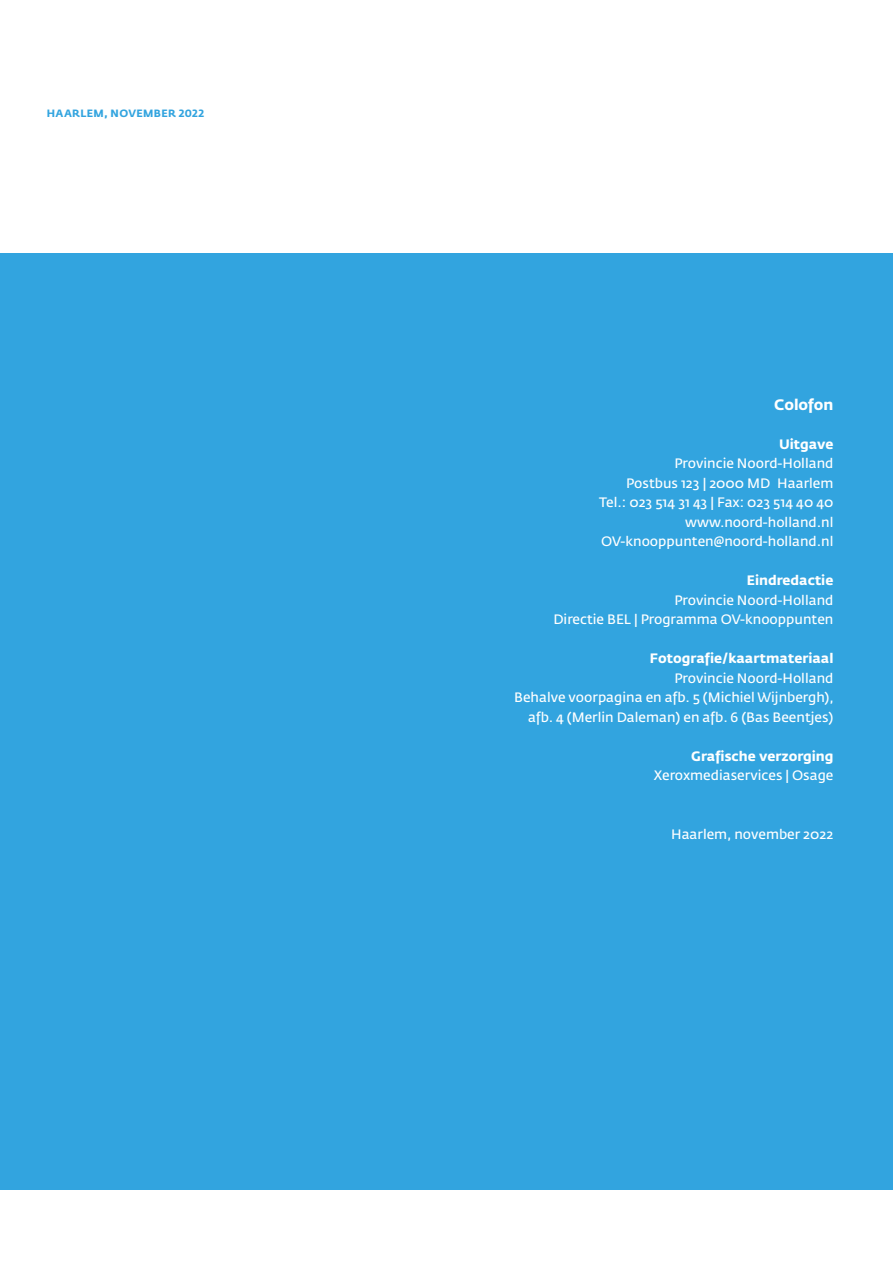
<style>
.page{position:relative;width:893px;height:1263px;background:#fff}
.page>*{position:absolute;margin:0;border:0;box-sizing:border-box;transform-origin:0 0}
.Colofon_bold{font:700 15px "Fedra Sans Std";color:#fff}
.Colofon_plat{font:600 13.5px "Fedra Sans Std";color:#fff}
.Colofon_bold-2{font:700 13.5px "Fedra Sans Std";color:#fff}
.Datum{font:700 10.5px "Fedra Sans Std";letter-spacing:.035em;color:#32a4df}
</style>
<div class="page">
<div style="left:0;top:254px;width:893px;height:936px;background:#32a4df"></div>
<p class="Datum" style="left:47px;top:107px;width:159px">HAARLEM, NOVEMBER 2022</p>
<p class="Colofon_bold" style="left:774px;top:395px;width:61px">Colofon</p>
<p class="Colofon_bold-2" style="left:779px;top:435px;width:56px">Uitgave</p>
<p class="Colofon_plat" style="left:674px;top:455px;width:161px">Provincie Noord-Holland</p>
<p class="Colofon_plat" style="left:626px;top:474px;width:209px">Postbus 123 | 2000 MD Haarlem</p>
<p class="Colofon_plat" style="left:599px;top:494px;width:236px">Tel.: 023 514 31 43 | Fax: 023 514 40 40</p>
<p class="Colofon_plat" style="left:685px;top:513px;width:150px">www.noord-holland.nl</p>
<p class="Colofon_plat" style="left:601px;top:533px;width:234px">OV-knooppunten@noord-holland.nl</p>
<p class="Colofon_bold-2" style="left:747px;top:572px;width:88px">Eindredactie</p>
<p class="Colofon_plat" style="left:674px;top:591px;width:161px">Provincie Noord-Holland</p>
<p class="Colofon_plat" style="left:553px;top:611px;width:282px">Directie BEL | Programma OV-knooppunten</p>
<p class="Colofon_bold-2" style="left:650px;top:650px;width:185px">Fotografie/kaartmateriaal</p>
<p class="Colofon_plat" style="left:674px;top:669px;width:161px">Provincie Noord-Holland</p>
<p class="Colofon_plat" style="left:514px;top:689px;width:321px">Behalve voorpagina en afb. 5 (Michiel Wijnbergh),</p>
<p class="Colofon_plat" style="left:528px;top:708px;width:307px">afb. 4 (Merlin Daleman) en afb. 6 (Bas Beentjes)</p>
<p class="Colofon_bold-2" style="left:691px;top:747px;width:144px">Grafische verzorging</p>
<p class="Colofon_plat" style="left:654px;top:767px;width:181px">Xeroxmediaservices | Osage</p>
<p class="Colofon_plat" style="left:671px;top:825px;width:164px">Haarlem, november 2022</p>
</div>
